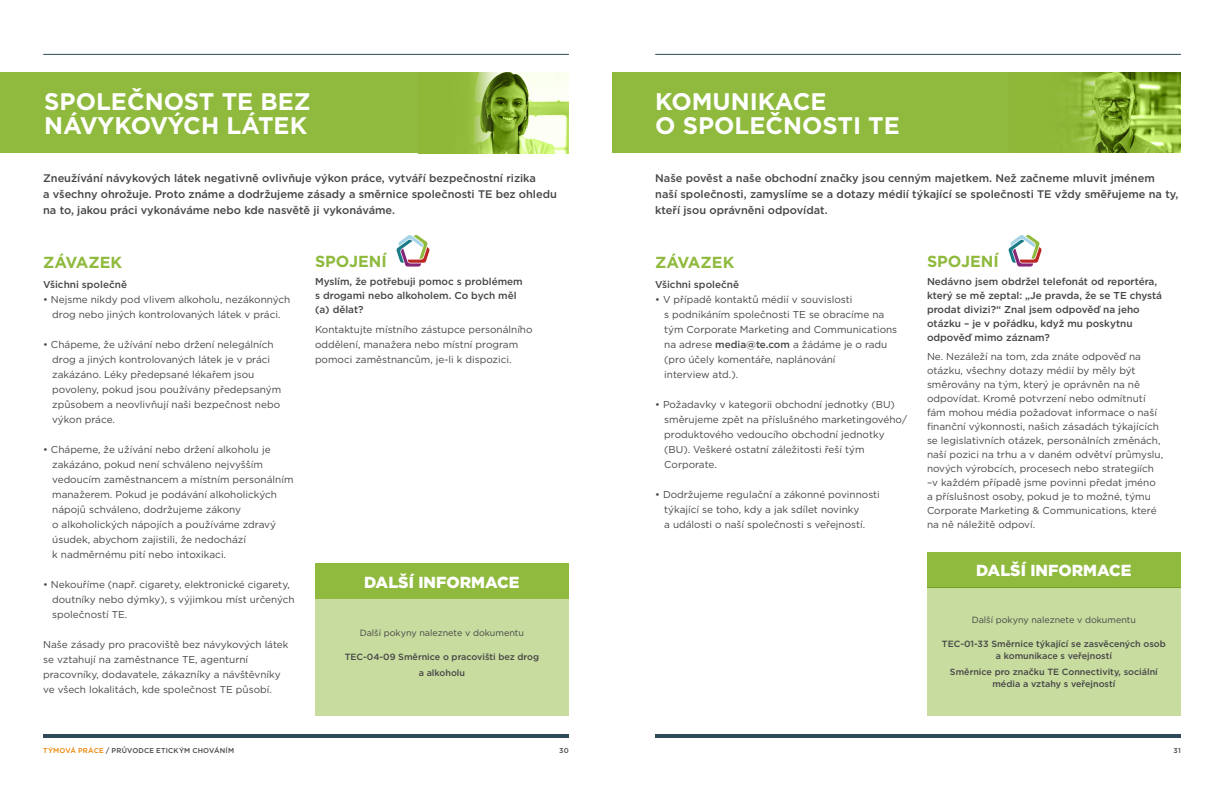
<style>
.page{position:relative;width:1224px;height:792px;background:#fff}
.page>*{position:absolute;margin:0;border:0;box-sizing:border-box;transform-origin:0 0}
.t1{font:700 24px/24px "Gotham";color:#fff}
.t2{font:900 16px "Gotham";color:#fff}
.t3{font:700 16px "Gotham";color:#8fba3e}
.t4{font:500 11px/16px "Gotham";color:#464547}
.t5{font:10px/15px "Gotham";color:#464547}
.t6{font:500 10px/14px "Gotham";color:#464547}
.t7{font:500 9px/12px "Gotham";color:#464547;text-align:center}
.t8{font:9px "Gotham";color:#464547}
.t9{font:500 7px "Gotham";letter-spacing:.025em;color:#464547}
.s1{font-weight:500}
.s2{color:#e98300}
</style>
<div class="page">
<hr style="left:655px;top:734px;width:526px;height:4px;background:#2e4957">
<hr style="left:655px;top:54px;width:526px;height:1px;background:#2e4957">
<hr style="left:43px;top:734px;width:526px;height:4px;background:#2e4957">
<hr style="left:43px;top:54px;width:526px;height:1px;background:#2e4957">
<div style="left:612px;top:72px;width:569px;height:81px;background:#8fba3e"></div>
<img style="left:1073px;top:72px;width:108px;height:81px">
<div style="left:0;top:72px;width:569px;height:81px;background:#8fba3e"></div>
<img style="left:472px;top:72px;width:97px;height:81px">
<div style="left:927px;top:587px;width:254px;height:128px;background:#c7dc9e"></div>
<div style="left:927px;top:552px;width:254px;height:35px;background:#8fba3e"></div>
<div style="left:315px;top:599px;width:254px;height:117px;background:#c7dc9e"></div>
<div style="left:315px;top:564px;width:254px;height:35px;background:#8fba3e"></div>
<svg style="left:396px;top:235px;width:34px;height:32px"></svg>
<svg style="left:1008px;top:235px;width:34px;height:32px"></svg>
<h1 class="t1" style="left:44px;top:90px;width:268px">SPOLEČNOST TE BEZ<br>NÁVYKOVÝCH LÁTEK</h1>
<p class="t4" style="left:43px;top:170px;width:515px">Zneužívání návykových látek negativně ovlivňuje výkon práce, vytváří bezpečnostní rizika<br>a všechny ohrožuje. Proto známe a dodržujeme zásady a směrnice společnosti TE bez ohledu na to, jakou práci vykonáváme nebo kde nasvětě ji vykonáváme.</p>
<h2 class="t3" style="left:315px;top:250px;width:73px">SPOJENÍ</h2>
<p class="t6" style="left:315px;top:274px;width:209px">Myslím, že potřebuji pomoc s problémem s drogami nebo alkoholem. Co bych měl (a) dělat?</p>
<p class="t5" style="left:315px;top:321px;width:219px">Kontaktujte místního zástupce personálního oddělení, manažera nebo místní program pomoci zaměstnancům, je-li k dispozici.</p>
<h2 class="t3" style="left:43px;top:252px;width:81px">ZÁVAZEK</h2>
<p class="t6" style="left:43px;top:277px;width:85px">Všichni společně</p>
<p class="t5" style="left:43px;top:291px;width:249px;text-align:center">• Nejsme nikdy pod vlivem alkoholu, nezákonných drog nebo jiných kontrolovaných látek v práci.</p>
<p class="t5" style="left:52px;top:336px;width:231px;text-indent:-9px">• Chápeme, že užívání nebo držení nelegálních drog a jiných kontrolovaných látek je v práci zakázáno. Léky předepsané lékařem jsou povoleny, pokud jsou používány předepsaným způsobem a neovlivňují naši bezpečnost nebo výkon práce.</p>
<p class="t5" style="left:52px;top:441px;width:243px;text-indent:-9px">• Chápeme, že užívání nebo držení alkoholu je zakázáno, pokud není schváleno nejvyšším vedoucím zaměstnancem a místním personálním manažerem. Pokud je podávání alkoholických nápojů schváleno, dodržujeme zákony<br>o alkoholických nápojích a používáme zdravý úsudek, abychom zajistili, že nedochází<br>k nadměrnému pití nebo intoxikaci.</p>
<p class="t5" style="left:52px;top:576px;width:244px;text-indent:-9px">• Nekouříme (např. cigarety, elektronické cigarety, doutníky nebo dýmky), s výjimkou míst určených společností TE.</p>
<p class="t5" style="left:43px;top:636px;width:247px">Naše zásady pro pracoviště bez návykových látek se vztahují na zaměstnance TE, agenturní pracovníky, dodavatele, zákazníky a návštěvníky ve všech lokalitách, kde společnost TE působí.</p>
<h2 class="t2" style="left:364px;top:571px;width:157px">DALŠÍ INFORMACE</h2>
<p class="t8" style="left:360px;top:627px;width:166px">Další pokyny naleznete v dokumentu</p>
<p class="t7" style="left:345px;top:648px;width:196px;line-height:16.5px">TEC-04-09 Směrnice o pracovišti bez drog a alkoholu</p>
<h1 class="t1" style="left:655px;top:89px;width:246px">KOMUNIKACE<br>O SPOLEČNOSTI TE</h1>
<p class="t4" style="left:655px;top:170px;width:525px">Naše pověst a naše obchodní značky jsou cenným majetkem. Než začneme mluvit jménem naší společnosti, zamyslíme se a dotazy médií týkající se společnosti TE vždy směřujeme na ty, kteří jsou oprávněni odpovídat.</p>
<h2 class="t3" style="left:655px;top:252px;width:81px">ZÁVAZEK</h2>
<p class="t6" style="left:655px;top:277px;width:85px">Všichni společně</p>
<p class="t5" style="left:664px;top:291px;width:235px;text-indent:-9px">• V případě kontaktů médií v souvislosti<br>s podnikáním společnosti TE se obracíme na tým Corporate Marketing and Communications na adrese <span class="s1">media@te.com</span> a žádáme je o radu (pro účely komentáře, naplánování<br>interview atd.).</p>
<p class="t5" style="left:664px;top:396px;width:244px;text-indent:-9px">• Požadavky v kategorii obchodní jednotky (BU) směrujeme zpět na příslušného marketingového/ produktového vedoucího obchodní jednotky (BU). Veškeré ostatní záležitosti řeší tým Corporate.</p>
<p class="t5" style="left:664px;top:486px;width:217px;text-indent:-9px">• Dodržujeme regulační a zákonné povinnosti týkající se toho, kdy a jak sdílet novinky<br>a události o naší společnosti s veřejností.</p>
<h2 class="t3" style="left:927px;top:250px;width:73px">SPOJENÍ</h2>
<p class="t6" style="left:927px;top:274px;width:237px">Nedávno jsem obdržel telefonát od reportéra, který se mě zeptal: „Je pravda, že se TE chystá prodat divizi?“ Znal jsem odpověď na jeho otázku – je v pořádku, když mu poskytnu odpověď mimo záznam?</p>
<p class="t5" style="left:927px;top:349px;width:238px;line-height:14px">Ne. Nezáleží na tom, zda znáte odpověď na otázku, všechny dotazy médií by měly být směrovány na tým, který je oprávněn na ně odpovídat. Kromě potvrzení nebo odmítnutí fám mohou média požadovat informace o naší finanční výkonnosti, našich zásadách týkajících se legislativních otázek, personálních změnách, naší pozici na trhu a v daném odvětví průmyslu, nových výrobcích, procesech nebo strategiích –v každém případě jsme povinni předat jméno a příslušnost osoby, pokud je to možné, týmu Corporate Marketing &amp; Communications, které na ně náležitě odpoví.</p>
<h2 class="t2" style="left:976px;top:559px;width:157px">DALŠÍ INFORMACE</h2>
<p class="t8" style="left:972px;top:614px;width:166px">Další pokyny naleznete v dokumentu</p>
<p class="t7" style="left:942px;top:637px;width:225px">TEC-01-33 Směrnice týkající se zasvěcených osob a komunikace s veřejností</p>
<p class="t7" style="left:950px;top:666px;width:209px">Směrnice pro značku TE Connectivity, sociální média a vztahy s veřejností</p>
<p class="t9" style="left:43px;top:746px;width:192px"><span class="s2">TÝMOVÁ PRÁCE</span> / PRŮVODCE ETICKÝM CHOVÁNÍM</p>
<p class="t9" style="left:559px;top:746px;width:11px">30</p>
<p class="t9" style="left:1174px;top:746px;width:9px">31</p>
</div>
